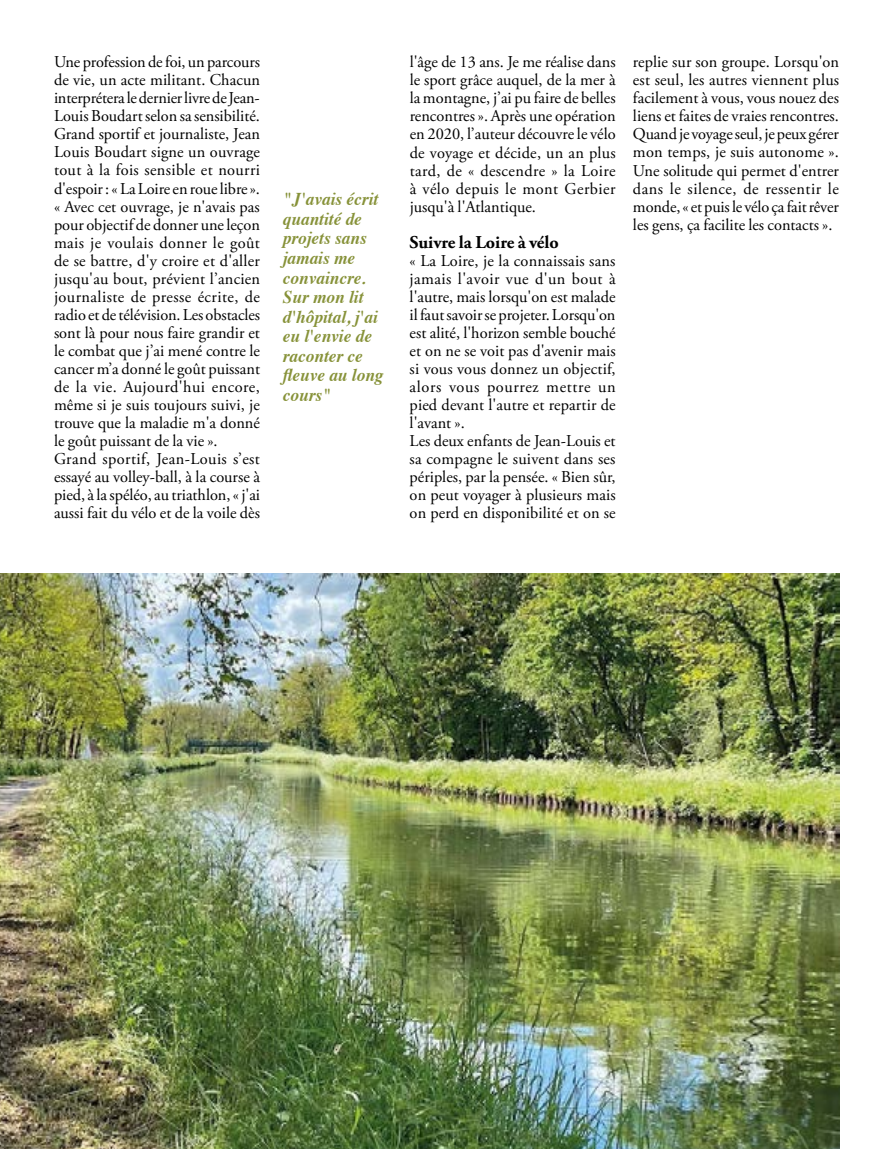
<style>
.page{position:relative;width:893px;height:1149px;background:#fff}
.page>*{position:absolute;margin:0;border:0;box-sizing:border-box;transform-origin:0 0}
.t1{font:italic 700 18px/19.5px "Times";color:#879239;scale:.96 1}
.t2{font:700 18px "Adobe Garamond Pro";color:#000}
.t3{font:16.5px/18px "Adobe Garamond Pro";color:#000}
</style>
<div class="page">
<img style="left:0;top:573px;width:840px;height:575px">
<p class="t3" style="left:54px;top:54px;width:208px">Une profession de foi, un parcours de vie, un acte militant. Chacun interprétera le dernier livre de Jean-Louis Boudart selon sa sensibilité.<br>Grand sportif et journaliste, Jean Louis Boudart signe un ouvrage tout à la fois sensible et nourri d'espoir : « La Loire en roue libre ». « Avec cet ouvrage, je n'avais pas pour objectif de donner une leçon mais je voulais donner le goût de se battre, d'y croire et d'aller jusqu'au bout, prévient l’ancien journaliste de presse écrite, de radio et de télévision. Les obstacles sont là pour nous faire grandir et le combat que j’ai mené contre le cancer m’a donné le goût puissant de la vie. Aujourd'hui encore, même si je suis toujours suivi, je trouve que la maladie m'a donné le goût puissant de la vie ».<br>Grand sportif, Jean-Louis s’est essayé au volley-ball, à la course à pied, à la spéléo, au triathlon, « j'ai aussi fait du vélo et de la voile dès</p>
<p class="t3" style="left:410px;top:54px;width:208px;text-align:justify">l'âge de 13 ans. Je me réalise dans le sport grâce auquel, de la mer à la montagne, j’ai pu faire de belles rencontres ». Après une opération en 2020, l’auteur découvre le vélo de voyage et décide, un an plus tard, de « descendre » la Loire à vélo depuis le mont Gerbier jusqu'à l'Atlantique.</p>
<p class="t1" style="left:283px;top:188px;width:107px">"J'avais écrit quantité de projets sans jamais me convaincre.<br>Sur mon lit d'hôpital, j'ai eu l'envie de raconter ce fleuve au long cours"</p>
<p class="t2" style="left:410px;top:231px;width:150px">Suivre la Loire à vélo</p>
<p class="t3" style="left:410px;top:252px;width:208px">« La Loire, je la connaissais sans jamais l'avoir vue d'un bout à l'autre, mais lorsqu'on est malade il faut savoir se projeter. Lorsqu'on est alité, l'horizon semble bouché et on ne se voit pas d'avenir mais si vous vous donnez un objectif, alors vous pourrez mettre un pied devant l'autre et repartir de l'avant ».<br>Les deux enfants de Jean-Louis et sa compagne le suivent dans ses périples, par la pensée. « Bien sûr, on peut voyager à plusieurs mais on perd en disponibilité et on se</p>
<p class="t3" style="left:633px;top:54px;width:208px;text-align:justify">replie sur son groupe. Lorsqu'on est seul, les autres viennent plus facilement à vous, vous nouez des liens et faites de vraies rencontres.<br>Quand je voyage seul, je peux gérer mon temps, je suis autonome ».<br>Une solitude qui permet d'entrer dans le silence, de ressentir le monde, « et puis le vélo ça fait rêver les gens, ça facilite les contacts ».</p>
</div>
